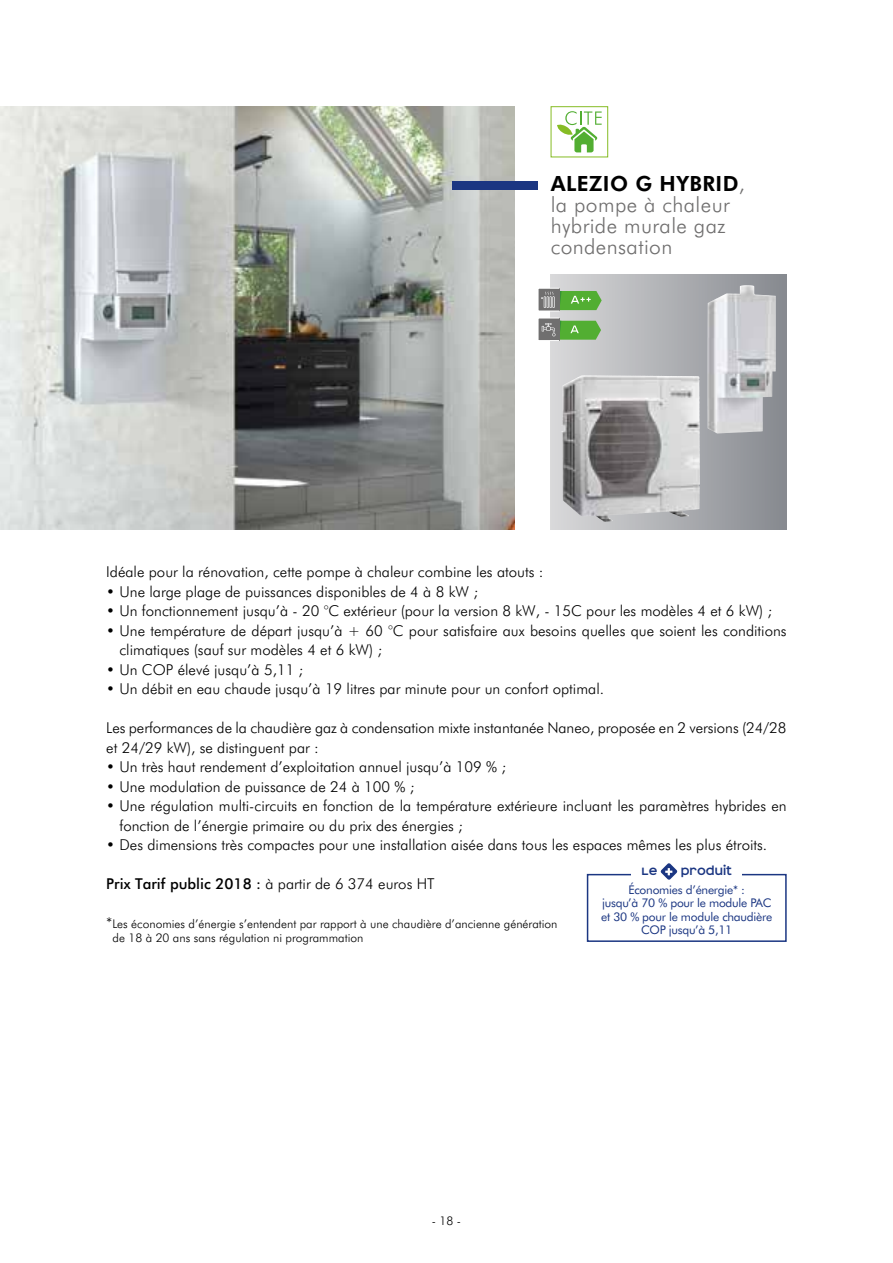
<style>
.page{position:relative;width:893px;height:1263px;background:#fff}
.page>*{position:absolute;margin:0;border:0;box-sizing:border-box;transform-origin:0 0}
.t1{font:300 21px/21px "Futura BT";letter-spacing:.02em;color:#706f6f}
.t2{font:300 15px/19.5px "Futura BT";color:#000}
.t3{font:500 15px "Futura BT";color:#000}
.t4{font:700 13.5px "Affect";color:#1b3682}
.t5{font:300 12px/14.4px "Futura BT";color:#000}
.t6{font:12px/13.5px "Futura BT";letter-spacing:-.02em;color:#1b3682;text-align:center}
.s1{font-weight:800;color:#000}
.s2{font-weight:300}
.s3{font-size:15px}
</style>
<div class="page">
<img style="left:551px;top:275px;width:236px;height:255px">
<img style="left:0;top:106px;width:514px;height:423px">
<img style="left:716px;top:285px;width:31px;height:14px">
<div style="left:538px;top:318px;width:21px;height:23px;background:#706f6f"></div>
<div style="left:538px;top:318px;width:21px;height:23px;border:1px solid #fff"></div>
<svg style="left:542px;top:321px;width:59px;height:19px"></svg>
<div style="left:453px;top:181px;width:85px;height:9px;background:#1b3682"></div>
<div style="left:538px;top:288px;width:21px;height:23px;background:#706f6f"></div>
<div style="left:538px;top:288px;width:22px;height:23px;border:1px solid #fff"></div>
<svg style="left:541px;top:291px;width:61px;height:19px"></svg>
<div style="left:551px;top:106px;width:57px;height:51px;border:1px solid #86bc25"></div>
<svg style="left:557px;top:111px;width:45px;height:41px"></svg>
<div style="left:587px;top:874px;width:200px;height:68px;border:2px solid #1b3682"></div>
<div style="left:631px;top:864px;width:111px;height:17px;background:#fff"></div>
<svg style="left:660px;top:863px;width:18px;height:17px"></svg>
<h1 class="t1" style="left:551px;top:172px;width:196px"><span class="s1">ALEZIO G HYBRID</span>, la pompe à chaleur hybride murale gaz condensation</h1>
<p class="t2" style="left:106px;top:562px;width:439px">Idéale pour la rénovation, cette pompe à chaleur combine les atouts :</p>
<p class="t2" style="left:106px;top:581px;width:373px">• Une large plage de puissances disponibles de 4 à 8 kW ;</p>
<p class="t2" style="left:106px;top:601px;width:667px">• Un fonctionnement jusqu’à - 20 °C extérieur (pour la version 8 kW, - 15C pour les modèles 4 et 6 kW) ;</p>
<p class="t2" style="left:119px;top:620px;width:669px;text-indent:-13px">• Une température de départ jusqu’à + 60 °C pour satisfaire aux besoins quelles que soient les conditions climatiques (sauf sur modèles 4 et 6 kW) ;</p>
<p class="t2" style="left:106px;top:659px;width:198px">• Un COP élevé jusqu’à 5,11 ;</p>
<p class="t2" style="left:106px;top:679px;width:499px">• Un débit en eau chaude jusqu’à 19 litres par minute pour un confort optimal.</p>
<p class="t2" style="left:106px;top:718px;width:682px">Les performances de la chaudière gaz à condensation mixte instantanée Naneo, proposée en 2 versions (24/28 et 24/29 kW), se distinguent par :</p>
<p class="t2" style="left:106px;top:757px;width:401px">• Un très haut rendement d’exploitation annuel jusqu’à 109 % ;</p>
<p class="t2" style="left:106px;top:776px;width:310px">• Une modulation de puissance de 24 à 100 % ;</p>
<p class="t2" style="left:119px;top:796px;width:669px;text-indent:-13px">• Une régulation multi-circuits en fonction de la température extérieure incluant les paramètres hybrides en fonction de l’énergie primaire ou du prix des énergies ;</p>
<p class="t2" style="left:106px;top:835px;width:662px">• Des dimensions très compactes pour une installation aisée dans tous les espaces mêmes les plus étroits.</p>
<p class="t3" style="left:106px;top:875px;width:330px">Prix Tarif public 2018 : <span class="s2">à partir de 6 374 euros HT</span></p>
<p class="t5" style="left:113px;top:916px;width:446px;text-indent:-6px"><span class="s3">*</span>Les économies d’énergie s’entendent par rapport à une chaudière d’ancienne génération de 18 à 20 ans sans régulation ni programmation</p>
<p class="t4" style="left:641px;top:862px;width:17px">Le</p>
<p class="t4" style="left:681px;top:862px;width:53px">produit</p>
<p class="t6" style="left:601px;top:882px;width:172px">Économies d’énergie* :<br>jusqu’à 70 % pour le module PAC et 30 % pour le module chaudière<br>COP jusqu’à 5,11</p>
<p class="t5" style="left:432px;top:1213px;width:31px">- 18 -</p>
</div>
